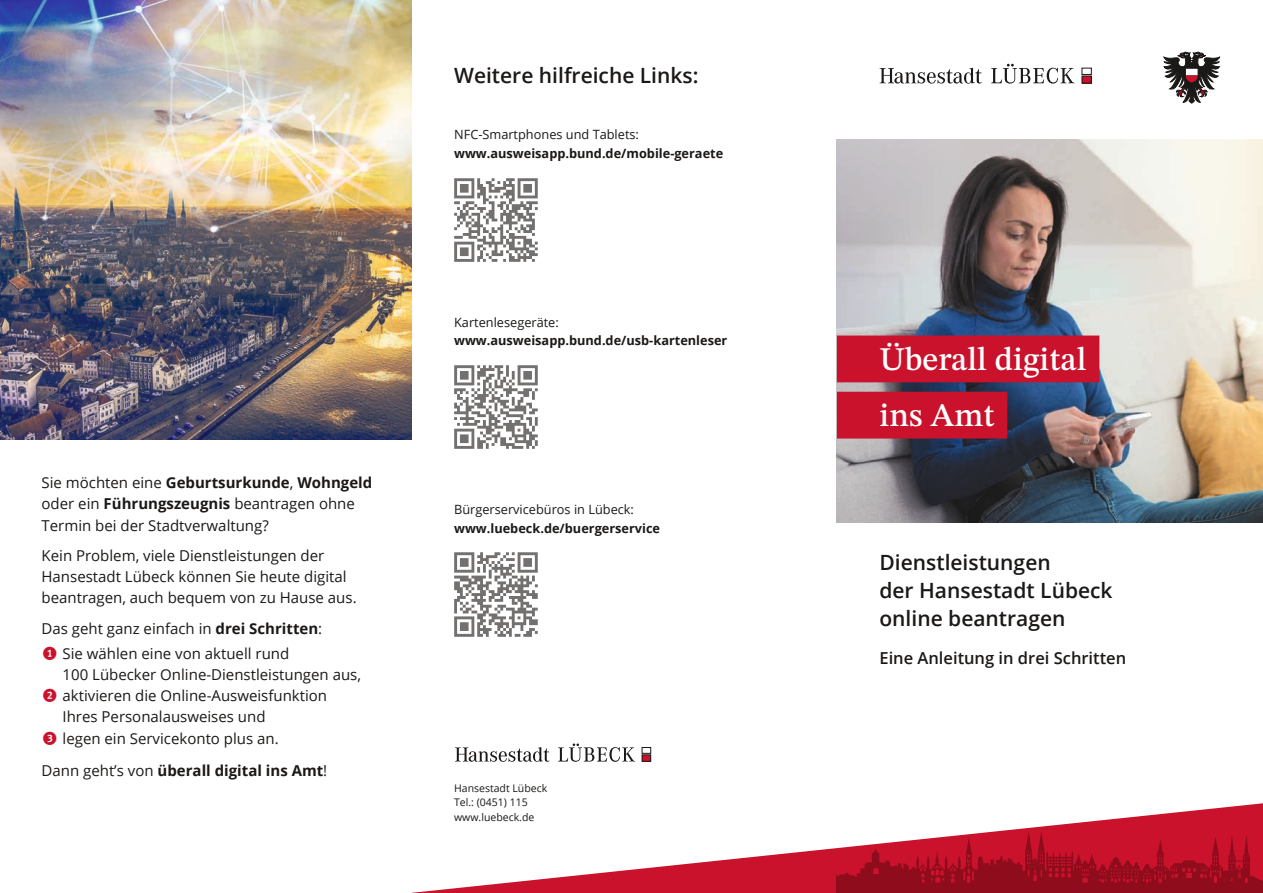
<style>
.page{position:relative;width:1263px;height:893px;background:#fff}
.page>*{position:absolute;margin:0;border:0;box-sizing:border-box;transform-origin:0 0}
.t1{font:500 33px/56.1px "STIX Two Text";color:#fff}
.t2{font:600 21px/28px "Open Sans";color:#1b1917}
.t3{font:600 16.5px "Open Sans";color:#1b1917}
.t4{font:15px/21.3px "Open Sans";color:#1b1917}
.t5{font:700 12.75px "Open Sans";color:#1b1917}
.t6{font:12.75px "Open Sans";color:#1b1917}
.t7{font:10.5px/14.9px "Open Sans";color:#1b1917}
.s1{font-weight:700}
.s2{color:#ca122c}
</style>
<div class="page">
<svg style="left:558px;top:743px;width:77px;height:18px"></svg>
<svg style="left:455px;top:747px;width:94px;height:14px"></svg>
<div style="left:642px;top:747px;width:9px;height:6px;border:1px solid #1b1917"></div>
<div style="left:642px;top:754px;width:9px;height:7px;background:#ca122c"></div>
<div style="left:642px;top:754px;width:9px;height:7px;border:1px solid #1b1917"></div>
<svg style="left:420px;top:803px;width:843px;height:89px"></svg>
<img style="left:454px;top:552px;width:84px;height:84px">
<img style="left:454px;top:365px;width:84px;height:84px">
<img style="left:454px;top:178px;width:84px;height:84px">
<img style="left:0;top:0;width:411px;height:439px">
<img style="left:837px;top:139px;width:426px;height:383px">
<svg style="left:991px;top:64px;width:83px;height:20px"></svg>
<svg style="left:879px;top:68px;width:102px;height:16px"></svg>
<div style="left:1081px;top:68px;width:10px;height:7px;border:1px solid #1b1917"></div>
<div style="left:1082px;top:76px;width:9px;height:7px;background:#ca122c"></div>
<svg style="left:1163px;top:52px;width:56px;height:51px"></svg>
<div style="left:837px;top:335px;width:262px;height:47px;background:#ca122c"></div>
<div style="left:837px;top:391px;width:170px;height:47px;background:#ca122c"></div>
<svg style="left:836px;top:830px;width:427px;height:63px;background:#b21d31"></svg>
<p class="t4" style="left:42px;top:471px;width:332px">Sie möchten eine <span class="s1">Geburtsurkunde</span>, <span class="s1">Wohngeld </span>oder ein <span class="s1">Führungszeugnis</span> beantragen ohne<br>Termin bei der Stadtverwaltung?</p>
<p class="t4" style="left:42px;top:544px;width:317px">Kein Problem, viele Dienstleistungen der<br>Hansestadt Lübeck können Sie heute digital beantragen, auch bequem von zu Hause aus.</p>
<p class="t4" style="left:63px;top:616px;width:261px;line-height:24.3px;text-indent:-21px">Das geht ganz einfach in <span class="s1">drei Schritten</span>:<br>Sie wählen eine von aktuell rund</p>
<p class="t4" style="left:63px;top:663px;width:300px">100 Lübecker Online-Dienstleistungen aus, aktivieren die Online-Ausweisfunktion<br>Ihres Personalausweises und</p>
<p class="t4" style="left:42px;top:721px;width:287px;line-height:32.5px"><span class="s2">▼</span> legen ein Servicekonto plus an.<br>Dann geht’s von <span class="s1">überall digital ins Amt</span>!</p>
<h2 class="t2" style="left:454px;top:60px;width:246px">Weitere hilfreiche Links:</h2>
<p class="t6" style="left:454px;top:126px;width:186px">NFC-Smartphones und Tablets:</p>
<p class="t5" style="left:454px;top:144px;width:271px">www.ausweisapp.bund.de/mobile-geraete</p>
<p class="t6" style="left:454px;top:313px;width:106px">Kartenlesegeräte:</p>
<p class="t5" style="left:454px;top:331px;width:275px">www.ausweisapp.bund.de/usb-kartenleser</p>
<p class="t6" style="left:454px;top:500px;width:181px">Bürgerservicebüros in Lübeck:</p>
<p class="t5" style="left:454px;top:519px;width:207px">www.luebeck.de/buergerservice</p>
<p class="t7" style="left:454px;top:779px;width:95px">Hansestadt Lübeck<br>Tel.: (0451) 115 www.luebeck.de</p>
<h1 class="t1" style="left:879px;top:330px;width:209px">Überall digital ins Amt</h1>
<h2 class="t2" style="left:879px;top:548px;width:235px">Dienstleistungen<br>der Hansestadt Lübeck online beantragen</h2>
<p class="t3" style="left:879px;top:646px;width:248px">Eine Anleitung in drei Schritten</p>
</div>
